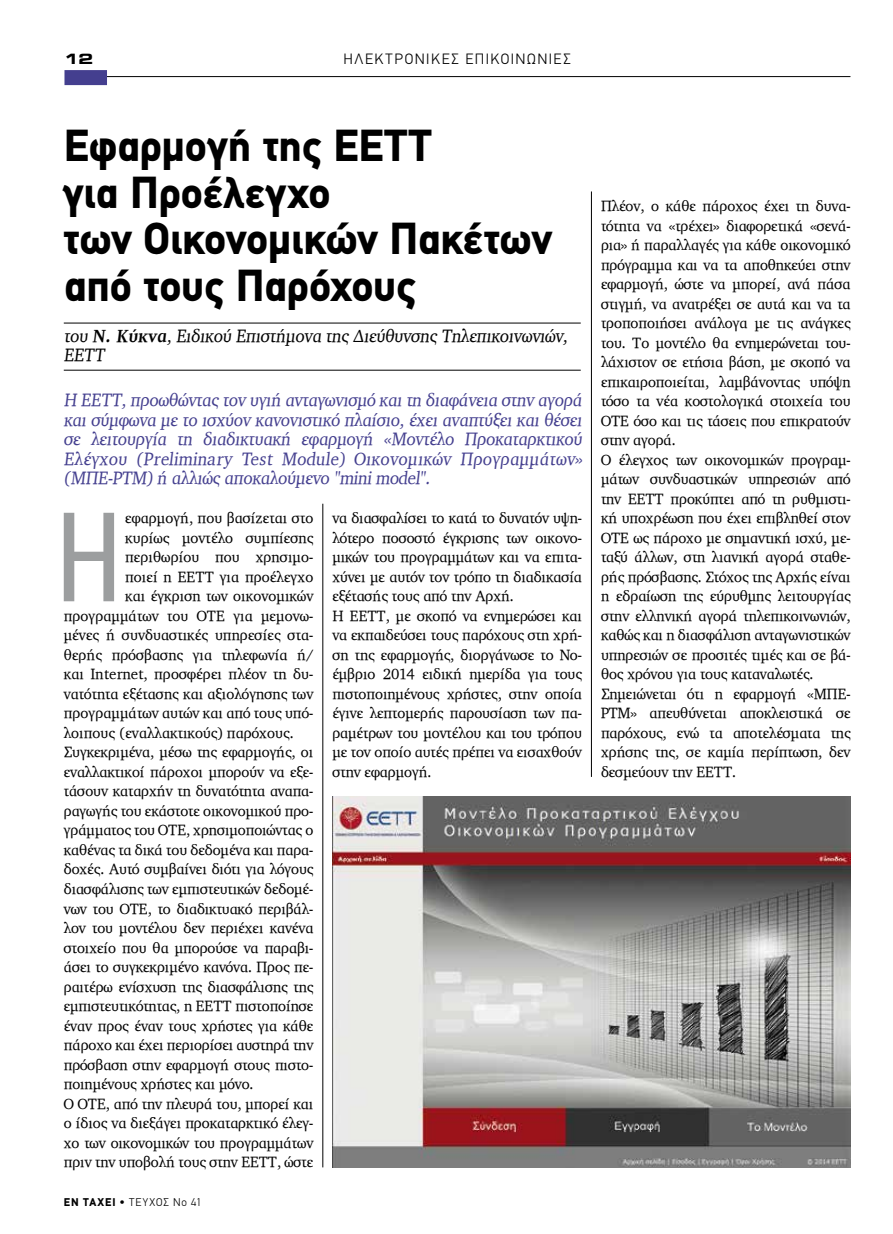
<style>
.page{position:relative;width:893px;height:1234px;background:#fff}
.page>*{position:absolute;margin:0;border:0;box-sizing:border-box;transform-origin:0 0}
.t1{font:127.05px "PF Din Text Condensed";color:#9c9e9f}
.t2{font:900 45px/46.5px "PF Din Text";letter-spacing:-.005em;color:#000}
.t3{font:18px/19.5px "PF Diplomat";color:#443f8f;text-align:justify;scale:.95 1}
.t4{font:18px/19.5px "PF Diplomat";color:#000;scale:.95 1}
.t5{font:15px/19.5px "PF Diplomat";color:#000}
.t6{font:300 15px "PF Din Text";color:#000}
.t7{font:700 15px "PF Euroset";color:#000}
.t8{font:300 11.25px "PF Din Text";letter-spacing:.085em;color:#000}
.s1{font-weight:700}
.s2{font-weight:900}
.s3{font-weight:400}
</style>
<div class="page">
<img style="left:332px;top:796px;width:518px;height:371px">
<hr style="left:64px;top:323px;width:517px;height:1px;background:#000">
<hr style="left:64px;top:370px;width:517px;height:1px;background:#000">
<hr style="left:591px;top:191px;width:1px;height:585px;background:#000">
<hr style="left:323px;top:503px;width:1px;height:664px;background:#000">
<hr style="left:72px;top:76px;width:778px;height:1px;background:#000">
<div style="left:64px;top:70px;width:43px;height:15px;background:#443f8f"></div>
<p class="t7" style="left:64px;top:49px;width:31px">12</p>
<p class="t6" style="left:343px;top:50px;width:22px">Ηλεκτρονικ</p>
<p class="t6" style="left:442px;top:50px;width:34px">Ες επικοινων</p>
<p class="t6" style="left:549px;top:50px;width:14px">Ιες</p>
<h2 class="t2" style="left:64px;top:122px;width:490px">Εφαρμογή της ΕΕΤΤ<br>για Προέλεγχο<br>των Οικονομικών Πακέτων από τους Παρόχους</h2>
<p class="t4" style="left:64px;top:325px;width:534px">του <span class="s1">Ν. Κύκνα</span>, Ειδικού Επιστήμονα της Διεύθυνσης Τηλεπικοινωνιών,<br>ΕΕΤΤ</p>
<p class="t3" style="left:64px;top:390px;width:550px">Η ΕΕΤΤ, προωθώντας τον υγιή ανταγωνισμό και τη διαφάνεια στην αγορά και σύμφωνα με το ισχύον κανονιστικό πλαίσιο, έχει αναπτύξει και θέσει σε λειτουργία τη διαδικτυακή εφαρμογή «Μοντέλο Προκαταρκτικού Ελέγχου (Preliminary Test Module) Οικονομικών Προγραμμάτων» (ΜΠΕ-PTM) ή αλλιώς αποκαλούμενο "mini model".</p>
<h1 class="t1" style="left:55px;top:484px;width:69px">Η</h1>
<p class="t5" style="left:125px;top:508px;width:190px">εφαρμογή, που βασίζεται στο</p>
<p class="t5" style="left:332px;top:508px;width:251px">να διασφαλίσει το κατά το δυνατόν υψη&shy;λότερο ποσοστό έγκρισης των οικονο&shy;μικών του προγραμμάτων και να επιτα&shy;χύνει με αυτόν τον τρόπο τη διαδικασία εξέτασής τους από την Αρχή.<br>Η ΕΕΤΤ, με σκοπό να ενημερώσει και να εκπαιδεύσει τους παρόχους στη χρή&shy;ση της εφαρμογής, διοργάνωσε το Νο&shy;έμβριο 2014 ειδική ημερίδα για τους πιστοποιημένους χρήστες, στην οποία έγινε λεπτομερής παρουσίαση των πα&shy;ραμέτρων του μοντέλου και του τρόπου με τον οποίο αυτές πρέπει να εισαχθούν στην εφαρμογή.</p>
<p class="t5" style="left:125px;top:527px;width:190px">κυρίως μοντέλο συμπίεσης</p>
<p class="t5" style="left:125px;top:547px;width:190px">περιθωρίου που χρησιμο-</p>
<p class="t5" style="left:125px;top:566px;width:190px">ποιεί η ΕΕΤΤ για προέλεγχο</p>
<p class="t5" style="left:125px;top:586px;width:190px">και έγκριση των οικονομικών</p>
<p class="t5" style="left:64px;top:605px;width:251px">προγραμμάτων του ΟΤΕ για μεμονω-</p>
<p class="t5" style="left:64px;top:625px;width:251px">μένες ή συνδυαστικές υπηρεσίες στα-</p>
<p class="t5" style="left:64px;top:644px;width:251px">θερής πρόσβασης για τηλεφωνία ή/</p>
<p class="t5" style="left:64px;top:664px;width:251px">και Internet, προσφέρει πλέον τη δυ-</p>
<p class="t5" style="left:64px;top:683px;width:251px">νατότητα εξέτασης και αξιολόγησης των</p>
<p class="t5" style="left:64px;top:703px;width:251px">προγραμμάτων αυτών και από τους υπό-</p>
<p class="t5" style="left:64px;top:722px;width:231px">λοιπους (εναλλακτικούς) παρόχους.</p>
<p class="t5" style="left:64px;top:742px;width:251px">Συγκεκριμένα, μέσω της εφαρμογής, οι</p>
<p class="t5" style="left:64px;top:761px;width:251px">εναλλακτικοί πάροχοι μπορούν να εξε-</p>
<p class="t5" style="left:64px;top:781px;width:251px">τάσουν καταρχήν τη δυνατότητα αναπα-</p>
<p class="t5" style="left:64px;top:800px;width:251px">ραγωγής του εκάστοτε οικονομικού προ-</p>
<p class="t5" style="left:64px;top:820px;width:251px">γράμματος του ΟΤΕ, χρησιμοποιώντας ο</p>
<p class="t5" style="left:64px;top:839px;width:251px">καθένας τα δικά του δεδομένα και παρα-</p>
<p class="t5" style="left:64px;top:859px;width:251px">δοχές. Αυτό συμβαίνει διότι για λόγους</p>
<p class="t5" style="left:64px;top:878px;width:251px">διασφάλισης των εμπιστευτικών δεδομέ-</p>
<p class="t5" style="left:64px;top:898px;width:251px">νων του ΟΤΕ, το διαδικτυακό περιβάλ-</p>
<p class="t5" style="left:64px;top:917px;width:251px">λον του μοντέλου δεν περιέχει κανένα</p>
<p class="t5" style="left:64px;top:937px;width:251px">στοιχείο που θα μπορούσε να παραβι-</p>
<p class="t5" style="left:64px;top:956px;width:251px">άσει το συγκεκριμένο κανόνα. Προς πε-</p>
<p class="t5" style="left:64px;top:976px;width:251px">ραιτέρω ενίσχυση της διασφάλισης της</p>
<p class="t5" style="left:64px;top:995px;width:251px">εμπιστευτικότητας, η ΕΕΤΤ πιστοποίησε</p>
<p class="t5" style="left:64px;top:1015px;width:251px">έναν προς έναν τους χρήστες για κάθε</p>
<p class="t5" style="left:64px;top:1034px;width:251px">πάροχο και έχει περιορίσει αυστηρά την</p>
<p class="t5" style="left:64px;top:1054px;width:251px">πρόσβαση στην εφαρμογή στους πιστο-</p>
<p class="t5" style="left:64px;top:1073px;width:191px">ποιημένους χρήστες και μόνο.</p>
<p class="t5" style="left:64px;top:1093px;width:251px">Ο ΟΤΕ, από την πλευρά του, μπορεί και</p>
<p class="t5" style="left:64px;top:1112px;width:251px">ο ίδιος να διεξάγει προκαταρκτικό έλεγ-</p>
<p class="t5" style="left:64px;top:1132px;width:251px">χο των οικονομικών του προγραμμάτων</p>
<p class="t5" style="left:64px;top:1151px;width:251px">πριν την υποβολή τους στην ΕΕΤΤ, ώστε</p>
<p class="t8" style="left:64px;top:1195px;width:139px"><span class="s2">ΕΝ ΤΑΧΕΙ</span> <span class="s3">•</span> ΤΕΥΧΟΣ νο 41</p>
<p class="t5" style="left:601px;top:196px;width:251px">Πλέον, ο κάθε πάροχος έχει τη δυνα&shy;τότητα να «τρέχει» διαφορετικά «σενά&shy;ρια» ή παραλλαγές για κάθε οικονομικό πρόγραμμα και να τα αποθηκεύει στην εφαρμογή, ώστε να μπορεί, ανά πάσα στιγμή, να ανατρέξει σε αυτά και να τα τροποποιήσει ανάλογα με τις ανάγκες του. Το μοντέλο θα ενημερώνεται του&shy;λάχιστον σε ετήσια βάση, με σκοπό να επικαιροποιείται, λαμβάνοντας υπόψη τόσο τα νέα κοστολογικά στοιχεία του ΟΤΕ όσο και τις τάσεις που επικρατούν στην αγορά.<br>Ο έλεγχος των οικονομικών προγραμ&shy;μάτων συνδυαστικών υπηρεσιών από την ΕΕΤΤ προκύπτει από τη ρυθμιστι&shy;κή υποχρέωση που έχει επιβληθεί στον ΟΤΕ ως πάροχο με σημαντική ισχύ, με&shy;ταξύ άλλων, στη λιανική αγορά σταθε&shy;ρής πρόσβασης. Στόχος της Αρχής είναι η εδραίωση της εύρυθμης λειτουργίας στην ελληνική αγορά τηλεπικοινωνιών, καθώς και η διασφάλιση ανταγωνιστικών υπηρεσιών σε προσιτές τιμές και σε βά&shy;θος χρόνου για τους καταναλωτές.<br>Σημειώνεται ότι η εφαρμογή «ΜΠΕ-PTM» απευθύνεται αποκλειστικά σε παρόχους, ενώ τα αποτελέσματα της χρήσης της, σε καμία περίπτωση, δεν δεσμεύουν την ΕΕΤΤ.</p>
</div>
